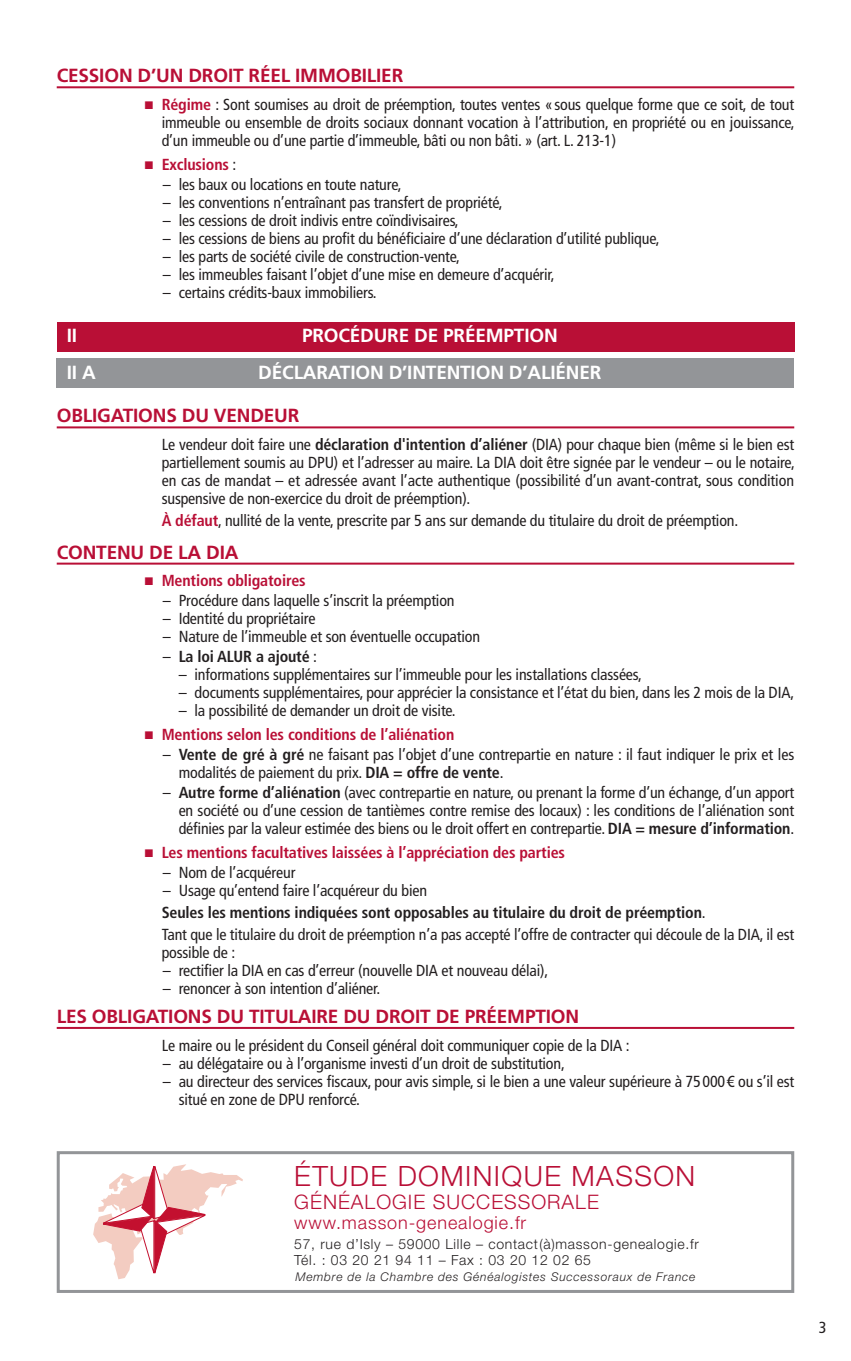
<style>
.page{position:relative;width:851px;height:1361px;background:#fff}
.page>*{position:absolute;margin:0;border:0;box-sizing:border-box;transform-origin:0 0}
.t1{font:300 28px "Helvetica Neue LT Std";letter-spacing:.05em;color:#b90f36}
.t2{font:300 20px "Helvetica Neue LT Std";letter-spacing:.05em;color:#b90f36}
.t3{font:700 19px "Frutiger LT Std";letter-spacing:-.01em;color:#b90f36}
.t4{font:700 19px "Frutiger LT Std";letter-spacing:-.01em;color:#fff}
.t5{font:300 18px "Helvetica Neue LT Std";letter-spacing:.05em;color:#b90f36}
.t6{font:condensed 16px/18px "Frutiger LT Std";letter-spacing:-.01em;color:#231f20;text-align:justify}
.t7{font:700 condensed 16px "Frutiger LT Std";letter-spacing:-.01em;color:#b90f36}
.t8{font:700 condensed 16px "Frutiger LT Std";letter-spacing:-.01em;color:#231f20}
.t9{font:300 14px/16px "Helvetica Neue LT Std";letter-spacing:.05em;color:#231f20}
.t10{font:italic 300 12px "Helvetica Neue LT Std";letter-spacing:.065em;color:#231f20}
.s1{color:#b90f36}
.s2{font-weight:700;color:#b90f36}
.s3{font-weight:400;color:#231f20}
.s4{font-weight:700}
.s5{font-weight:400}
</style>
<div class="page">
<hr style="left:57px;top:86px;width:737px;height:2px;background:#b90f36">
<div style="left:57px;top:322px;width:737px;height:29px;background:#b90f36"></div>
<hr style="left:57px;top:426px;width:737px;height:2px;background:#b90f36">
<hr style="left:57px;top:562px;width:737px;height:2px;background:#b90f36">
<hr style="left:57px;top:1027px;width:737px;height:2px;background:#b90f36">
<div style="left:57px;top:358px;width:737px;height:30px;background:#939598"></div>
<div style="left:57px;top:1151px;width:737px;height:142px;border:3px solid #939598"></div>
<svg style="left:93px;top:1164px;width:150px;height:115px"></svg>
<p class="t3" style="left:57px;top:65px;width:348px">CESSION D’UN DROIT RÉEL IMMOBILIER</p>
<p class="t6" style="left:162px;top:96px;width:634px;text-indent:-17px"><span class="s1">■</span> <span class="s2">Régime</span> : Sont soumises au droit de préemption, toutes ventes «sous quelque forme que ce soit, de tout immeuble ou ensemble de droits sociaux donnant vocation à l’attribution, en propriété ou en jouissance, d’un immeuble ou d’une partie d’immeuble, bâti ou non bâti. » (art. L. 213-1)</p>
<p class="t7" style="left:145px;top:155px;width:93px">■ Exclusions <span class="s3">:</span></p>
<p class="t6" style="left:163px;top:176px;width:240px">– les baux ou locations en toute nature,</p>
<p class="t6" style="left:163px;top:194px;width:341px">– les conventions n’entraînant pas transfert de propriété,</p>
<p class="t6" style="left:163px;top:212px;width:297px">– les cessions de droit indivis entre coïndivisaires,</p>
<p class="t6" style="left:163px;top:230px;width:498px">– les cessions de biens au profit du bénéficiaire d’une déclaration d’utilité publique,</p>
<p class="t6" style="left:163px;top:248px;width:299px">– les parts de société civile de construction-vente,</p>
<p class="t6" style="left:163px;top:266px;width:393px">– les immeubles faisant l’objet d’une mise en demeure d’acquérir,</p>
<p class="t6" style="left:163px;top:284px;width:215px">– certains crédits-baux immobiliers.</p>
<p class="t4" style="left:67px;top:324px;width:12px">II</p>
<p class="t4" style="left:302px;top:324px;width:257px">PROCÉDURE DE PRÉEMPTION</p>
<p class="t4" style="left:67px;top:361px;width:30px">II A</p>
<p class="t4" style="left:258px;top:361px;width:344px">DÉCLARATION D’INTENTION D’ALIÉNER</p>
<p class="t3" style="left:57px;top:405px;width:244px">OBLIGATIONS DU VENDEUR</p>
<p class="t6" style="left:162px;top:436px;width:634px">Le vendeur doit faire une <span class="s4">déclaration d'intention d’aliéner</span> (DIA) pour chaque bien (même si le bien est partiellement soumis au DPU) et l’adresser au maire. La DIA doit être signée par le vendeur – ou le notaire, en cas de mandat – et adressée avant l’acte authentique (possibilité d’un avant-contrat, sous condition suspensive de non-exercice du droit de préemption).</p>
<p class="t6" style="left:162px;top:512px;width:578px"><span class="s2">À défaut</span>, nullité de la vente, prescrite par 5 ans sur demande du titulaire du droit de préemption.</p>
<p class="t3" style="left:57px;top:541px;width:183px">CONTENU DE LA DIA</p>
<p class="t7" style="left:145px;top:571px;width:162px">■ Mentions obligatoires</p>
<p class="t6" style="left:163px;top:592px;width:293px">– Procédure dans laquelle s’inscrit la préemption</p>
<p class="t6" style="left:163px;top:610px;width:154px">– Identité du propriétaire</p>
<p class="t6" style="left:163px;top:628px;width:319px">– Nature de l’immeuble et son éventuelle occupation</p>
<p class="t8" style="left:163px;top:647px;width:156px"><span class="s5">–</span> La loi ALUR a ajouté <span class="s5">:</span></p>
<p class="t6" style="left:179px;top:666px;width:464px">– informations supplémentaires sur l’immeuble pour les installations classées,</p>
<p class="t6" style="left:179px;top:684px;width:617px">– documents supplémentaires, pour apprécier la consistance et l’état du bien, dans les 2 mois de la DIA,</p>
<p class="t6" style="left:179px;top:702px;width:278px">– la possibilité de demander un droit de visite.</p>
<p class="t7" style="left:145px;top:725px;width:311px">■ Mentions selon les conditions de l’aliénation</p>
<p class="t6" style="left:179px;top:746px;width:617px;text-indent:-16px">– <span class="s4">Vente de gré à gré</span> ne faisant pas l’objet d’une contrepartie en nature : il faut indiquer le prix et les modalités de paiement du prix. <span class="s4">DIA = offre de vente</span>.</p>
<p class="t6" style="left:179px;top:784px;width:617px;text-indent:-16px">– <span class="s4">Autre forme d’aliénation</span> (avec contrepartie en nature, ou prenant la forme d’un échange, d’un apport en société ou d’une cession de tantièmes contre remise des locaux) : les conditions de l’aliénation sont définies par la valeur estimée des biens ou le droit offert en contrepartie. <span class="s4">DIA = mesure d’information</span>.</p>
<p class="t7" style="left:145px;top:843px;width:422px">■ Les mentions facultatives laissées à l’appréciation des parties</p>
<p class="t6" style="left:163px;top:864px;width:134px">– Nom de l’acquéreur</p>
<p class="t6" style="left:162px;top:880px;width:634px;line-height:22px;text-align:left">– Usage qu’entend faire l’acquéreur du bien<br><span class="s4">Seules les mentions indiquées sont opposables au titulaire du droit de préemption</span>.<br>Tant que le titulaire du droit de préemption n’a pas accepté l’offre de contracter qui découle de la DIA, il est</p>
<p class="t6" style="left:162px;top:944px;width:75px">possible de :</p>
<p class="t6" style="left:163px;top:962px;width:387px">– rectifier la DIA en cas d’erreur (nouvelle DIA et nouveau délai),</p>
<p class="t6" style="left:163px;top:980px;width:219px">– renoncer à son intention d’aliéner.</p>
<p class="t3" style="left:57px;top:1005px;width:524px">LES OBLIGATIONS DU TITULAIRE DU DROIT DE PRÉEMPTION</p>
<p class="t6" style="left:162px;top:1036px;width:469px">Le maire ou le président du Conseil général doit communiquer copie de la DIA :</p>
<p class="t6" style="left:163px;top:1054px;width:403px">– au délégataire ou à l’organisme investi d’un droit de substitution,</p>
<p class="t6" style="left:179px;top:1072px;width:617px;text-indent:-16px">– au directeur des services fiscaux, pour avis simple, si le bien a une valeur supérieure à 75000€ ou s’il est situé en zone de DPU renforcé.</p>
<h1 class="t1" style="left:294px;top:1158px;width:402px">ÉTUDE DOMINIQUE MASSON</h1>
<p class="t2" style="left:294px;top:1189px;width:306px">GÉNÉALOGIE SUCCESSORALE</p>
<p class="t5" style="left:294px;top:1211px;width:233px">www.masson-genealogie.fr</p>
<p class="t9" style="left:294px;top:1235px;width:406px">57, rue d’Isly – 59000 Lille – contact(à)masson-genealogie.fr<br>Tél. : 03 20 21 94 11 – Fax : 03 20 12 02 65</p>
<p class="t10" style="left:295px;top:1269px;width:401px">Membre de la Chambre des Généalogistes Successoraux de France</p>
<p class="t6" style="left:818px;top:1319px;width:9px">3</p>
</div>
